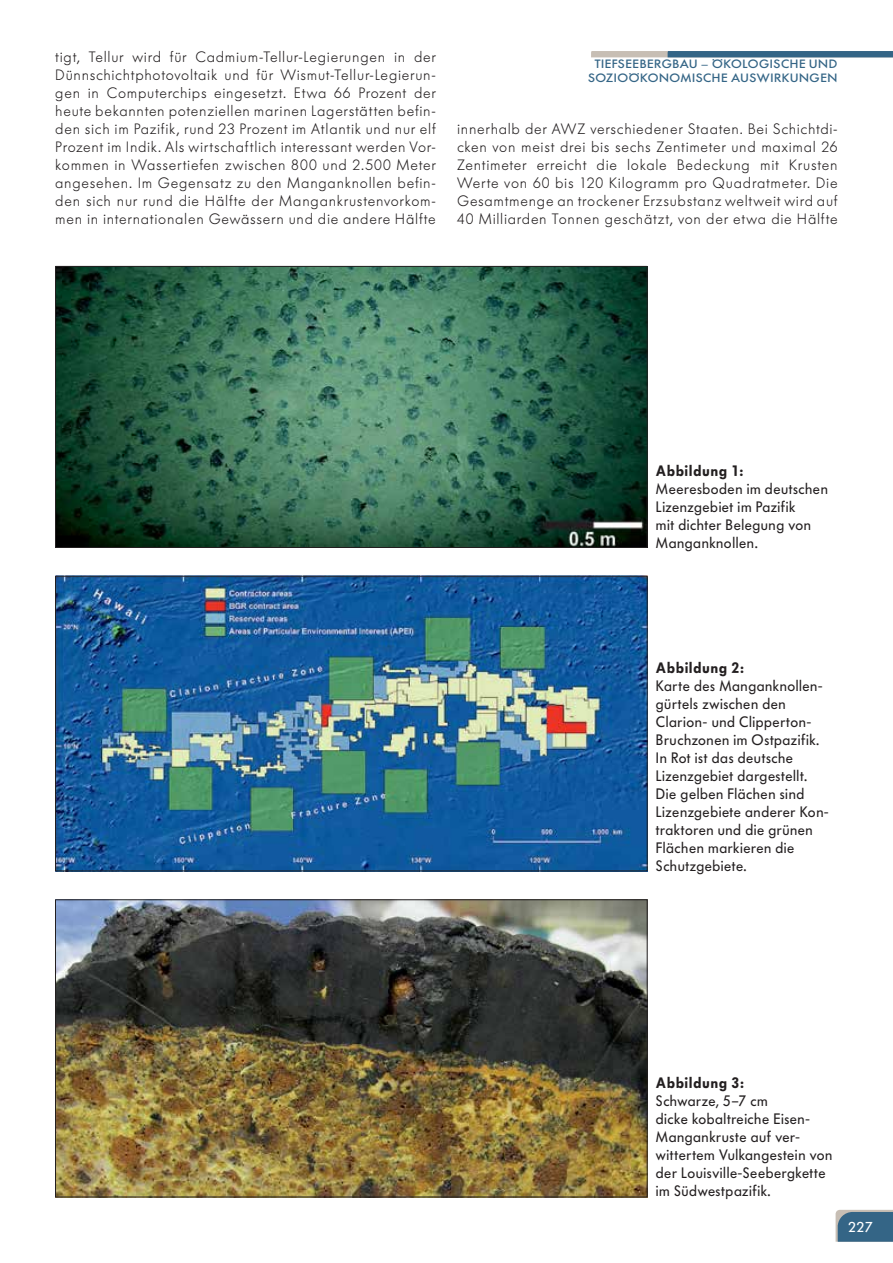
<style>
.page{position:relative;width:893px;height:1263px;background:#fff}
.page>*{position:absolute;margin:0;border:0;box-sizing:border-box;transform-origin:0 0}
.t1{font:300 15px/18px "Futura BQ";letter-spacing:.045em;color:#231f20;text-align:justify}
.t2{font:15px/18px "Futura BQ";letter-spacing:.035em;color:#231f20}
.t3{font:800 15px "Futura BQ";letter-spacing:.035em;color:#231f20}
.t4{font:14.25px "Futura BQ";color:#fff;scale:1.1 1}
.t5{font:500 12px/13.5px "Futura BQ";letter-spacing:.025em;color:#346586;text-align:center;scale:1.1 1}
</style>
<div class="page">
<img style="left:57px;top:268px;width:588px;height:278px">
<div style="left:55px;top:266px;width:592px;height:282px;border:1px solid #231f20"></div>
<img style="left:57px;top:578px;width:588px;height:291px">
<div style="left:55px;top:576px;width:592px;height:295px;border:1px solid #231f20"></div>
<img style="left:57px;top:901px;width:588px;height:294px">
<div style="left:55px;top:899px;width:592px;height:298px;border:1px solid #231f20"></div>
<svg style="left:836px;top:1210px;width:57px;height:32px;background:#46708b"></svg>
<svg style="left:591px;top:51px;width:302px;height:6px;background:#597b91"></svg>
<p class="t1" style="left:55px;top:49px;width:382px">tigt, Tellur wird für Cadmium-Tellur-Legierungen in der Dünnschichtphotovoltaik und für Wismut-Tellur-Legierun&shy;gen in Computerchips eingesetzt. Etwa 66 Prozent der heute bekannten potenziellen marinen Lagerstätten befin&shy;den sich im Pazifik, rund 23 Prozent im Atlantik und nur elf Prozent im Indik. Als wirtschaftlich interessant werden Vor&shy;kommen in Wassertiefen zwischen 800 und 2.500 Meter angesehen. Im Gegensatz zu den Manganknollen befin&shy;den sich nur rund die Hälfte der Mangankrustenvorkom&shy;men in internationalen Gewässern und die andere Hälfte</p>
<p class="t5" style="left:588px;top:59px;width:229px">TIEFSEEBERGBAU – ÖKOLOGISCHE UND<br>SOZIOÖKONOMISCHE AUSWIRKUNGEN</p>
<p class="t1" style="left:457px;top:121px;width:382px">innerhalb der AWZ verschiedener Staaten. Bei Schichtdi&shy;cken von meist drei bis sechs Zentimeter und maximal 26<br>Zentimeter erreicht die lokale Bedeckung mit Krusten Werte von 60 bis 120 Kilogramm pro Quadratmeter. Die Gesamtmenge an trockener Erzsubstanz weltweit wird auf 40 Milliarden Tonnen geschätzt, von der etwa die Hälfte</p>
<p class="t3" style="left:656px;top:464px;width:89px">Abbildung 1:</p>
<p class="t2" style="left:656px;top:481px;width:173px">Meeresboden im deutschen<br>Lizenzgebiet im Pazifik<br>mit dichter Belegung von<br>Manganknollen.</p>
<p class="t3" style="left:656px;top:662px;width:90px">Abbildung 2:</p>
<p class="t2" style="left:656px;top:678px;width:174px">Karte des Manganknollen&shy;gürtels zwischen den<br>Clarion- und Clipperton-<br>Bruchzonen im Ostpazifik.<br>In Rot ist das deutsche<br>Lizenzgebiet dargestellt.<br>Die gelben Flächen sind<br>Lizenzgebiete anderer Kon&shy;traktoren und die grünen<br>Flächen markieren die<br>Schutzgebiete.</p>
<p class="t3" style="left:656px;top:1077px;width:89px">Abbildung 3:</p>
<p class="t2" style="left:656px;top:1093px;width:178px">Schwarze, 5–7 cm<br>dicke kobaltreiche Eisen-<br>Mangankruste auf ver&shy;wittertem Vulkangestein von der Louisville-Seebergkette im Südwestpazifik.</p>
<p class="t4" style="left:848px;top:1221px;width:24px">227</p>
</div>
